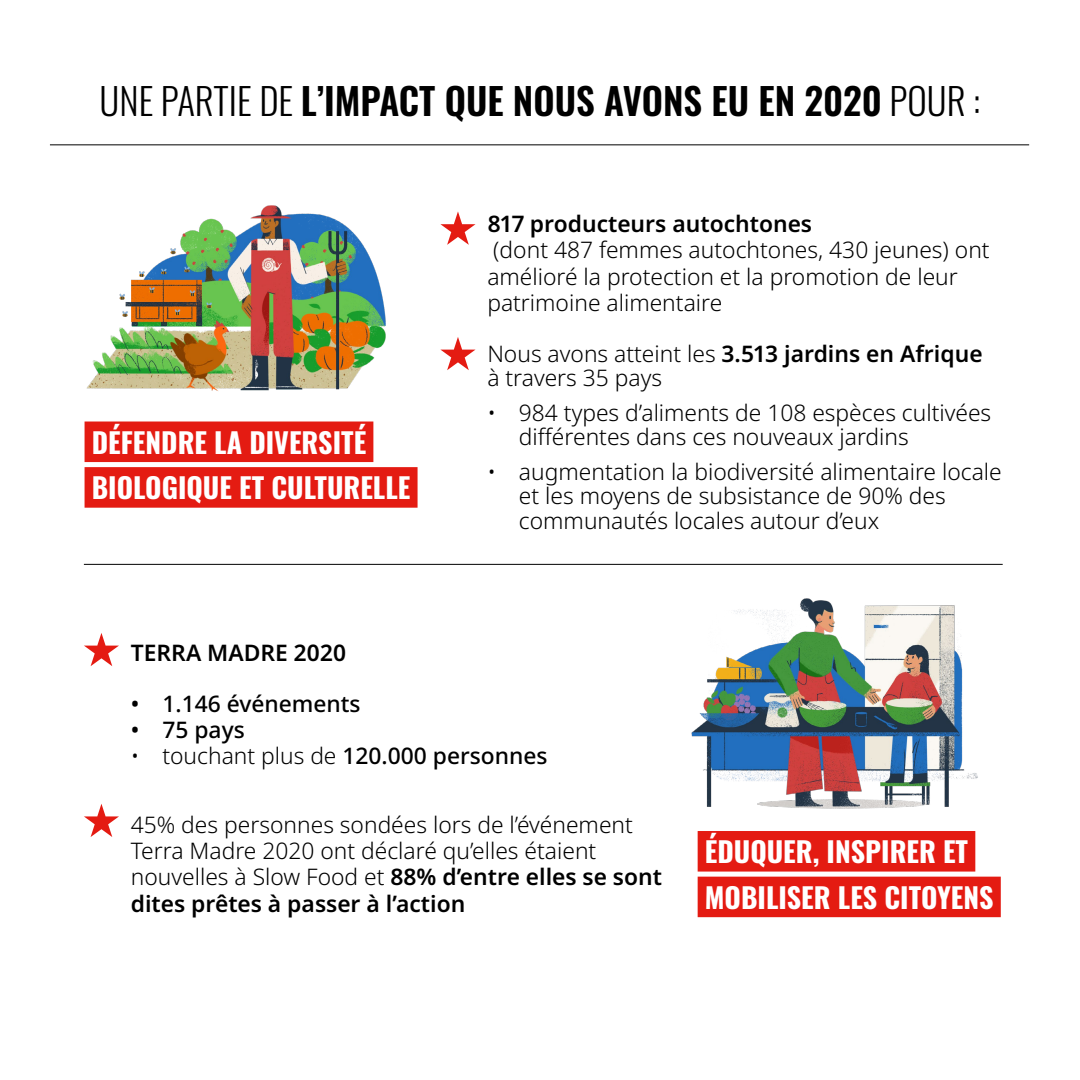
<style>
.page{position:relative;width:1080px;height:1080px;background:#fff}
.page>*{position:absolute;margin:0;border:0;box-sizing:border-box;transform-origin:0 0}
.t1{font:600 37px "Oswald";color:#000}
.t2{font:700 28.1px/45.6px "Oswald";color:#fff}
.t3{font:300 22.8px/26.3px "Noto Sans";color:#000}
.t4{font:500 22.8px "Noto Sans";color:#000}
.t5{font:600 22.8px "Noto Sans";color:#000}
.s1{font-weight:300}
.s2{font-weight:600}
</style>
<div class="page">
<hr style="left:50px;top:144px;width:979px;height:1px;background:#000">
<div style="left:85px;top:422px;width:288px;height:40px;background:#e41b12"></div>
<div style="left:85px;top:467px;width:333px;height:41px;background:#e41b12"></div>
<div style="left:698px;top:831px;width:277px;height:41px;background:#e41b12"></div>
<div style="left:698px;top:877px;width:303px;height:40px;background:#e41b12"></div>
<hr style="left:84px;top:564px;width:919px;height:1px;background:#000">
<svg style="left:440px;top:211px;width:36px;height:34px"></svg>
<svg style="left:84px;top:633px;width:35px;height:33px"></svg>
<svg style="left:440px;top:337px;width:36px;height:33px"></svg>
<svg style="left:84px;top:804px;width:35px;height:33px"></svg>
<img style="left:84px;top:205px;width:302px;height:228px">
<img style="left:691px;top:598px;width:287px;height:239px">
<h1 class="t1" style="left:100px;top:82px;width:882px"><span class="s1">UNE PARTIE DE</span> L’IMPACT QUE NOUS AVONS EU EN 2020 <span class="s1">POUR :</span></h1>
<p class="t2" style="left:92px;top:421px;width:320px">DÉFENDRE LA DIVERSITÉ<br>BIOLOGIQUE ET CULTURELLE</p>
<p class="t5" style="left:487px;top:208px;width:326px">817 producteurs autochtones</p>
<p class="t3" style="left:487px;top:237px;width:504px">(dont 487 femmes autochtones, 430 jeunes) ont amélioré la protection et la promotion de leur patrimoine alimentaire</p>
<p class="t3" style="left:487px;top:342px;width:497px;line-height:24.6px">Nous avons atteint les <span class="s2">3.513 jardins en Afrique </span>à travers 35 pays</p>
<p class="t3" style="left:519px;top:401px;width:474px;line-height:24.6px;text-indent:-32px">• 984 types d’aliments de 108 espèces cultivées différentes dans ces nouveaux jardins</p>
<p class="t3" style="left:519px;top:460px;width:484px;line-height:24.6px;text-indent:-32px">• augmentation la biodiversité alimentaire locale et les moyens de subsistance de 90% des communautés locales autour d’eux</p>
<p class="t5" style="left:131px;top:636px;width:217px">TERRA MADRE 2020</p>
<p class="t4" style="left:131px;top:687px;width:231px">• 1.146 événements</p>
<p class="t4" style="left:131px;top:714px;width:115px">• 75 pays</p>
<p class="t4" style="left:131px;top:740px;width:418px"><span class="s1">• touchant plus de</span> 120.000 personnes</p>
<p class="t3" style="left:131px;top:812px;width:533px">45% des personnes sondées lors de l’événement Terra Madre 2020 ont déclaré qu’elles étaient nouvelles à Slow Food et <span class="s2">88% d’entre elles se sont dites prêtes à passer à l’action</span></p>
<p class="t2" style="left:705px;top:831px;width:290px">ÉDUQUER, INSPIRER ET<br>MOBILISER LES CITOYENS</p>
</div>
